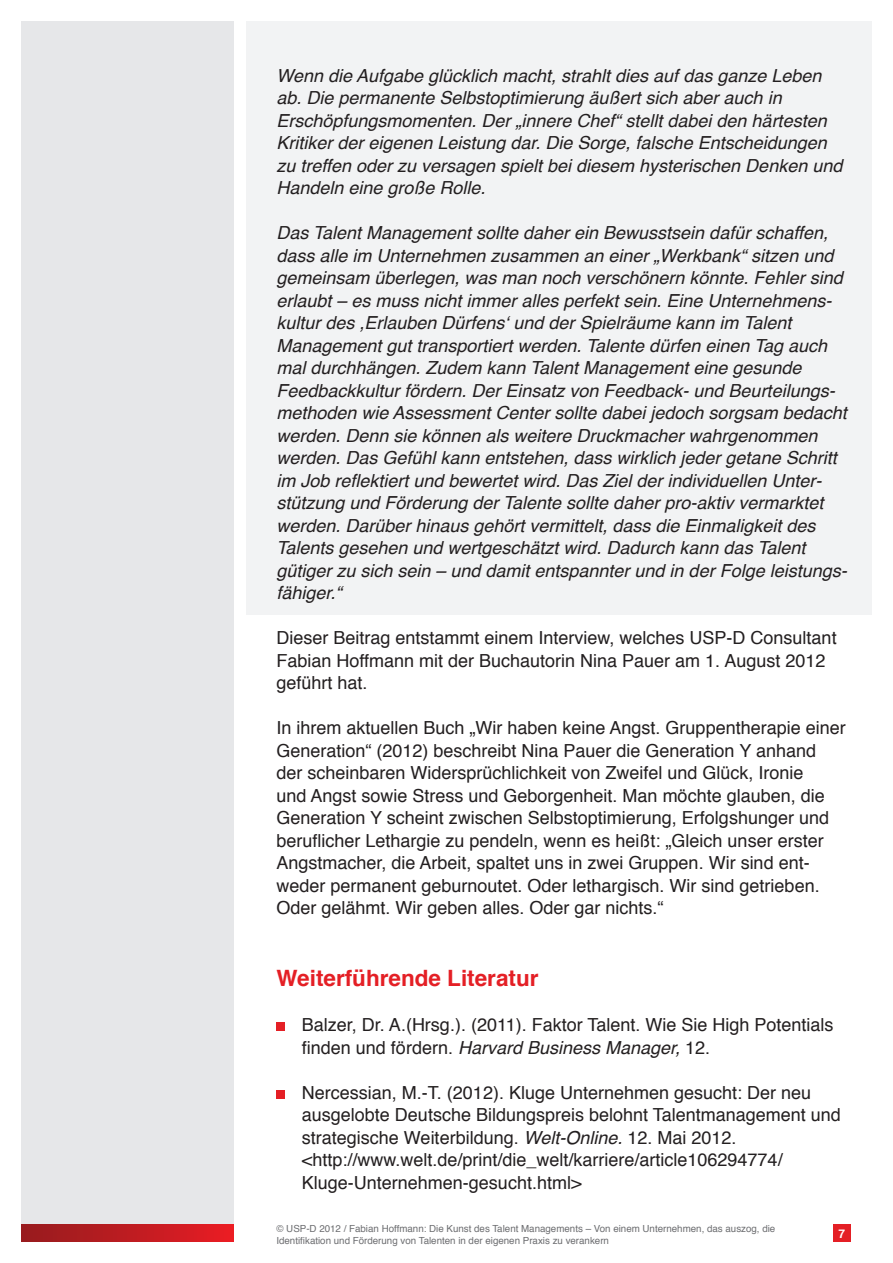
<style>
.page{position:relative;width:893px;height:1263px;background:#fff}
.page>*{position:absolute;margin:0;border:0;box-sizing:border-box;transform-origin:0 0}
.t1{font:700 22.5px "Helvetica";color:#e41f25}
.t2{font:italic 18px/22.5px "Helvetica";color:#231f20}
.t3{font:18px/22.5px "Helvetica";color:#231f20}
.t4{font:700 12px "Helvetica";color:#fff}
.t5{font:9.75px/11.7px "Helvetica";color:#6c6d70}
.s1{font-style:italic}
</style>
<div class="page">
<div style="left:247px;top:21px;width:625px;height:593px;background:#f2f3f4"></div>
<div style="left:276px;top:1023px;width:9px;height:8px;background:#e41f25"></div>
<div style="left:276px;top:1090px;width:9px;height:9px;background:#e41f25"></div>
<div style="left:21px;top:21px;width:213px;height:1221px;background:#e6e7e9"></div>
<div style="left:833px;top:1225px;width:17px;height:17px;background:#e41f25"></div>
<div style="left:21px;top:1225px;width:213px;height:17px;background:linear-gradient(to right,#951b1e,#e91c24)"></div>
<p class="t2" style="left:276px;top:64px;width:567px">Wenn die Aufgabe glücklich macht, strahlt dies auf das ganze Leben ab. Die permanente Selbstoptimierung äußert sich aber auch in Erschöpfungsmomenten. Der „innere Chef“ stellt dabei den härtesten Kritiker der eigenen Leistung dar. Die Sorge, falsche Entscheidungen zu treffen oder zu versagen spielt bei diesem hysterischen Denken und Handeln eine große Rolle.</p>
<p class="t2" style="left:276px;top:222px;width:572px">Das Talent Management sollte daher ein Bewusstsein dafür schaffen, dass alle im Unternehmen zusammen an einer „Werkbank“ sitzen und gemeinsam überlegen, was man noch verschönern könnte. Fehler sind erlaubt – es muss nicht immer alles perfekt sein. Eine Unternehmens&shy;kultur des ,Erlauben Dürfens‘ und der Spielräume kann im Talent Management gut transportiert werden. Talente dürfen einen Tag auch mal durchhängen. Zudem kann Talent Management eine gesunde Feedbackkultur fördern. Der Einsatz von Feedback- und Beurteilungs&shy;methoden wie Assessment Center sollte dabei jedoch sorgsam bedacht werden. Denn sie können als weitere Druckmacher wahrgenommen werden. Das Gefühl kann entstehen, dass wirklich jeder getane Schritt im Job reflektiert und bewertet wird. Das Ziel der individuellen Unter&shy;stützung und Förderung der Talente sollte daher pro-aktiv vermarktet werden. Darüber hinaus gehört vermittelt, dass die Einmaligkeit des Talents gesehen und wertgeschätzt wird. Dadurch kann das Talent gütiger zu sich sein – und damit entspannter und in der Folge leistungs&shy;fähiger.“</p>
<p class="t3" style="left:276px;top:627px;width:562px">Dieser Beitrag entstammt einem Interview, welches USP-D Consultant<br>Fabian Hoffmann mit der Buchautorin Nina Pauer am 1. August 2012 geführt hat.</p>
<p class="t3" style="left:276px;top:717px;width:571px">In ihrem aktuellen Buch „Wir haben keine Angst. Gruppentherapie einer Generation“ (2012) beschreibt Nina Pauer die Generation Y anhand der scheinbaren Widersprüchlichkeit von Zweifel und Glück, Ironie<br>und Angst sowie Stress und Geborgenheit. Man möchte glauben, die Generation Y scheint zwischen Selbstoptimierung, Erfolgshunger und beruflicher Lethargie zu pendeln, wenn es heißt: „Gleich unser erster Angstmacher, die Arbeit, spaltet uns in zwei Gruppen. Wir sind ent&shy;weder permanent geburnoutet. Oder lethargisch. Wir sind getrieben.<br>Oder gelähmt. Wir geben alles. Oder gar nichts.“</p>
<p class="t1" style="left:276px;top:960px;width:264px">Weiterführende Literatur</p>
<p class="t3" style="left:302px;top:1014px;width:533px">Balzer, Dr. A.(Hrsg.). (2011). Faktor Talent. Wie Sie High Potentials finden und fördern. <span class="s1">Harvard Business Manager,</span> 12.</p>
<p class="t3" style="left:302px;top:1082px;width:541px">Nercessian, M.-T. (2012). Kluge Unternehmen gesucht: Der neu ausgelobte Deutsche Bildungspreis belohnt Talentmanagement und strategische Weiterbildung. <span class="s1">Welt-Online.</span> 12. Mai 2012. &lt;http://www.welt.de/print/die_welt/karriere/article106294774/ Kluge-Unternehmen-gesucht.html&gt;</p>
<p class="t4" style="left:839px;top:1224px;width:8px">7</p>
<p class="t5" style="left:276px;top:1223px;width:500px">© USP-D 2012 / Fabian Hoffmann: Die Kunst des Talent Managements – Von einem Unternehmen, das auszog, die<br>Identifikation und Förderung von Talenten in der eigenen Praxis zu verankern</p>
</div>
